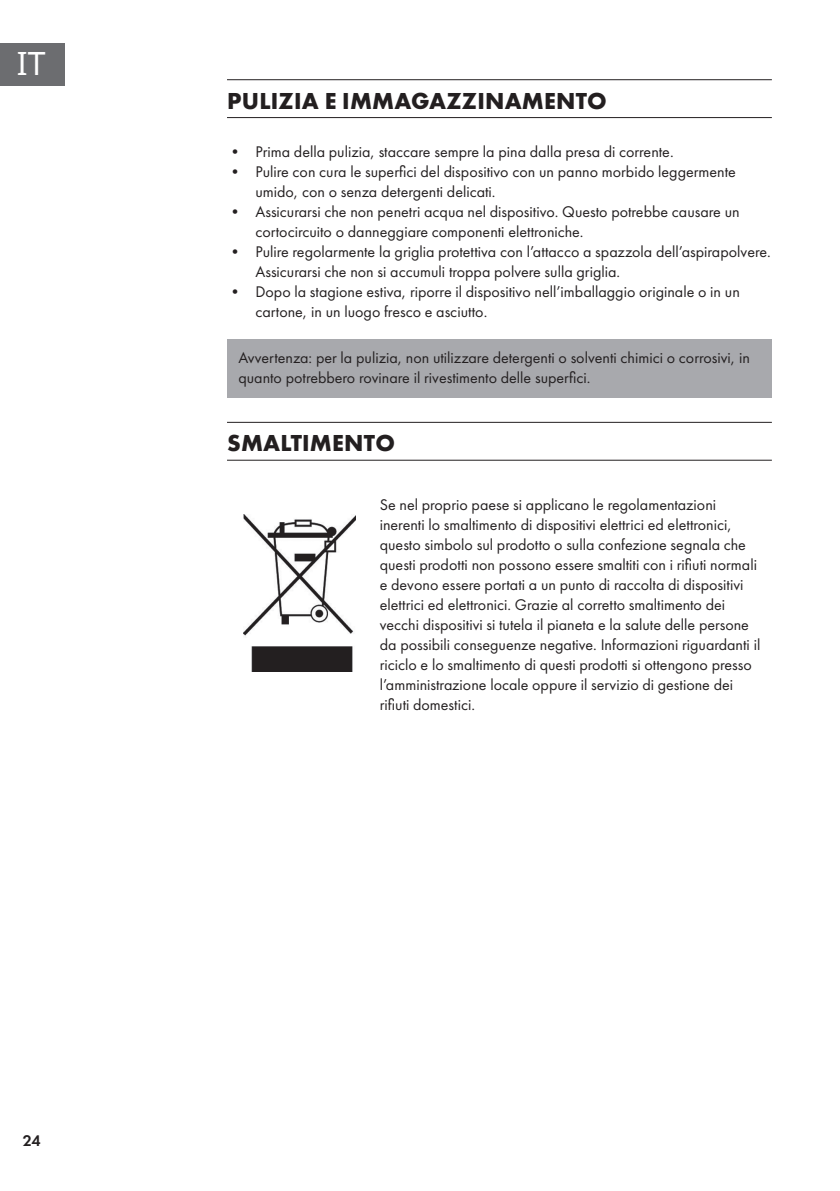
<style>
.page{position:relative;width:840px;height:1191px;background:#fff}
.page>*{position:absolute;margin:0;border:0;box-sizing:border-box;transform-origin:0 0}
.t1{font:32px "Noto Sans";color:#fff}
.t2{font:700 24px "Futura PTW08";letter-spacing:.01em;color:#231f20}
.t3{font:16px/20px "Futura PTW08";color:#231f20}
.t4{font:600 16px "Futura PTW08";color:#231f20}
</style>
<div class="page">
<div style="left:0;top:43px;width:65px;height:42px;background:#6c6d70"></div>
<hr style="left:227px;top:79px;width:544px;height:1px;background:#231f20">
<hr style="left:227px;top:117px;width:544px;height:1px;background:#231f20">
<div style="left:227px;top:339px;width:544px;height:59px;background:#a8a9ad"></div>
<hr style="left:227px;top:422px;width:544px;height:1px;background:#231f20">
<hr style="left:227px;top:460px;width:544px;height:1px;background:#231f20">
<img style="left:243px;top:515px;width:112px;height:156px">
<h1 class="t1" style="left:17px;top:42px;width:30px">IT</h1>
<p class="t4" style="left:23px;top:1130px;width:19px">24</p>
<h2 class="t2" style="left:227px;top:85px;width:381px">PULIZIA E IMMAGAZZINAMENTO</h2>
<p class="t3" style="left:227px;top:141px;width:448px">• Prima della pulizia, staccare sempre la pina dalla presa di corrente.</p>
<p class="t3" style="left:255px;top:161px;width:481px;text-indent:-28px">• Pulire con cura le superfici del dispositivo con un panno morbido leggermente umido, con o senza detergenti delicati.</p>
<p class="t3" style="left:255px;top:201px;width:485px;text-indent:-28px">• Assicurarsi che non penetri acqua nel dispositivo. Questo potrebbe causare un cortocircuito o danneggiare componenti elettroniche.</p>
<p class="t3" style="left:255px;top:241px;width:516px;text-indent:-28px">• Pulire regolarmente la griglia protettiva con l’attacco a spazzola dell’aspirapolvere.<br>Assicurarsi che non si accumuli troppa polvere sulla griglia.</p>
<p class="t3" style="left:255px;top:281px;width:485px;text-indent:-28px">• Dopo la stagione estiva, riporre il dispositivo nell’imballaggio originale o in un cartone, in un luogo fresco e asciutto.</p>
<p class="t3" style="left:238px;top:347px;width:512px">Avvertenza: per la pulizia, non utilizzare detergenti o solventi chimici o corrosivi, in quanto potrebbero rovinare il rivestimento delle superfici.</p>
<h2 class="t2" style="left:227px;top:428px;width:169px">SMALTIMENTO</h2>
<p class="t3" style="left:379px;top:495px;width:382px">Se nel proprio paese si applicano le regolamentazioni inerenti lo smaltimento di dispositivi elettrici ed elettronici, questo simbolo sul prodotto o sulla confezione segnala che questi prodotti non possono essere smaltiti con i rifiuti normali e devono essere portati a un punto di raccolta di dispositivi elettrici ed elettronici. Grazie al corretto smaltimento dei vecchi dispositivi si tutela il pianeta e la salute delle persone da possibili conseguenze negative. Informazioni riguardanti il riciclo e lo smaltimento di questi prodotti si ottengono presso l’amministrazione locale oppure il servizio di gestione dei rifiuti domestici.</p>
</div>
